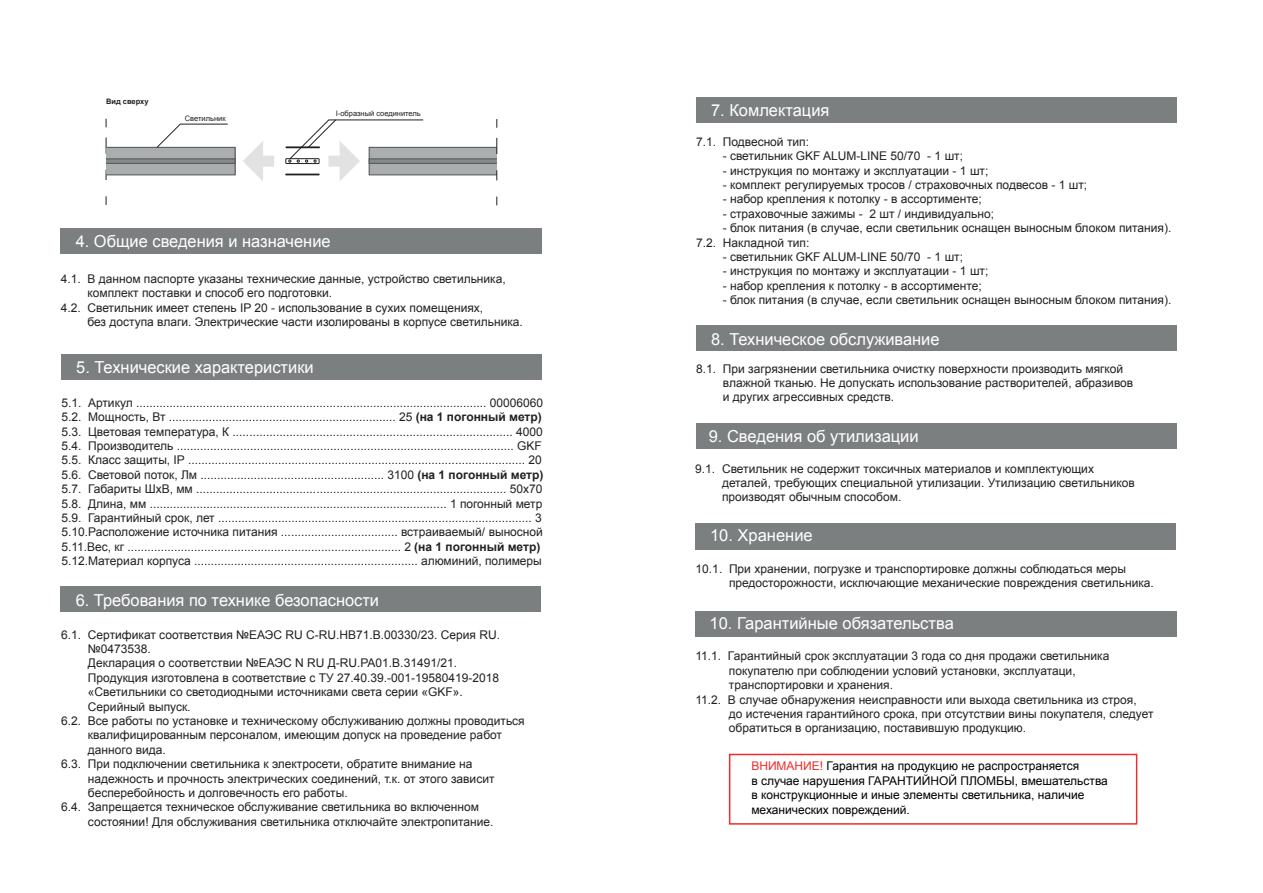
<style>
.page{position:relative;width:1263px;height:893px;background:#fff}
.page>*{position:absolute;margin:0;border:0;box-sizing:border-box;transform-origin:0 0}
.t1{font:16.5px "Arial";color:#fff}
.t2{font:12px/14.4px "Arial";color:#231f20}
.t3{font:12px/14.4px "Arial";color:#000001}
.t4{font:7.5px "Arial";color:#231f20}
.t5{font:700 7.5px "Arial";color:#231f20}
.s1{font-weight:700}
.s2{color:#ee2d2d}
</style>
<div class="page">
<div style="left:61px;top:228px;width:481px;height:26px;background:#7c7f80"></div>
<div style="left:61px;top:354px;width:480px;height:26px;background:#7c7f80"></div>
<div style="left:61px;top:586px;width:480px;height:26px;background:#7c7f80"></div>
<div style="left:696px;top:97px;width:480px;height:26px;background:#7c7f80"></div>
<div style="left:696px;top:325px;width:480px;height:26px;background:#7c7f80"></div>
<div style="left:696px;top:423px;width:480px;height:26px;background:#7c7f80"></div>
<div style="left:695px;top:611px;width:482px;height:25px;background:#7c7f80"></div>
<div style="left:729px;top:754px;width:408px;height:71px;border:2px solid #ee2d2d"></div>
<svg style="left:106px;top:137px;width:1px;height:43px"></svg>
<div style="left:106px;top:147px;width:129px;height:28px;background:#abaeaf;border:1px solid #515455"></div>
<div style="left:369px;top:147px;width:128px;height:28px;background:#abaeaf;border:1px solid #515455"></div>
<div style="left:286px;top:159px;width:33px;height:5px;border:1px solid #231f20"></div>
<div style="left:286px;top:174px;width:33px;height:1px;border:1px solid #231f20"></div>
<svg style="left:106px;top:159px;width:129px;height:5px"></svg>
<div style="left:286px;top:147px;width:33px;height:1px;border:1px solid #231f20"></div>
<svg style="left:423px;top:159px;width:73px;height:5px"></svg>
<svg style="left:496px;top:138px;width:1px;height:43px"></svg>
<svg style="left:289px;top:120px;width:134px;height:61px"></svg>
<svg style="left:243px;top:141px;width:31px;height:40px"></svg>
<div style="left:696px;top:523px;width:480px;height:26px;background:#7c7f80"></div>
<svg style="left:157px;top:124px;width:71px;height:24px"></svg>
<p class="t5" style="left:106px;top:96px;width:44px">Вид сверху</p>
<p class="t4" style="left:185px;top:114px;width:42px">Светильник</p>
<p class="t4" style="left:336px;top:108px;width:87px">I-образный соединитель</p>
<h1 class="t1" style="left:76px;top:231px;width:256px">4. Общие сведения и назначение</h1>
<p class="t2" style="left:61px;top:272px;width:447px">4.1. В данном паспорте указаны технические данные, устройство светильника,</p>
<p class="t2" style="left:87px;top:286px;width:246px">комплект поставки и способ его подготовки.</p>
<p class="t2" style="left:61px;top:300px;width:424px">4.2. Светильник имеет степень IP 20 - использование в сухих помещениях,</p>
<p class="t2" style="left:87px;top:315px;width:437px">без доступа влаги. Электрические части изолированы в корпусе светильника.</p>
<h1 class="t1" style="left:76px;top:357px;width:239px">5. Технические характеристики</h1>
<p class="t2" style="left:61px;top:395px;width:483px">5.1. Артикул ......................................................................................................... 00006060<br>5.2. Мощность, Вт .................................................................... 25 <span class="s1">(на 1 погонный метр)<br></span>5.3. Цветовая температура, К .................................................................................... 4000<br>5.4. Производитель ..................................................................................................... GKF 5.5. Класс защиты, IP ..................................................................................................... 20<br>5.6. Световой поток, Лм ....................................................... 3100 <span class="s1">(на 1 погонный метр)<br></span>5.7. Габариты ШхВ, мм ............................................................................................. 50х70<br>5.8. Длина, мм ......................................................................................... 1 погонный метр 5.9. Гарантийный срок, лет .............................................................................................. 3<br>5.10.Расположение источника питания ................................... встраиваемый/ выносной 5.11.Вес, кг .................................................................................. 2 <span class="s1">(на 1 погонный метр)<br></span>5.12.Материал корпуса ................................................................... алюминий, полимеры</p>
<h1 class="t1" style="left:76px;top:589px;width:305px">6. Требования по технике безопасности</h1>
<p class="t2" style="left:61px;top:627px;width:440px">6.1. Сертификат соответствия №ЕАЭС RU C-RU.HB71.B.00330/23. Серия RU.</p>
<p class="t2" style="left:88px;top:642px;width:64px">№0473538.</p>
<p class="t2" style="left:88px;top:656px;width:371px">Декларация о соответствии №ЕАЭС N RU Д-RU.PA01.B.31491/21.</p>
<p class="t2" style="left:88px;top:671px;width:413px">Продукция изготовлена в соответствие с ТУ 27.40.39.-001-19580419-2018</p>
<p class="t2" style="left:88px;top:685px;width:376px">«Светильники со светодиодными источниками света серии «GKF».</p>
<p class="t2" style="left:88px;top:699px;width:104px">Серийный выпуск.</p>
<p class="t2" style="left:61px;top:714px;width:465px">6.2. Все работы по установке и техническому обслуживанию должны проводиться</p>
<p class="t2" style="left:88px;top:728px;width:416px">квалифицированным персоналом, имеющим допуск на проведение работ</p>
<p class="t2" style="left:88px;top:743px;width:79px">данного вида.</p>
<p class="t2" style="left:61px;top:757px;width:413px">6.3. При подключении светильника к электросети, обратите внимание на</p>
<p class="t2" style="left:88px;top:771px;width:408px">надежность и прочность электрических соединений, т.к. от этого зависит</p>
<p class="t2" style="left:88px;top:786px;width:261px">бесперебойность и долговечность его работы.</p>
<p class="t2" style="left:61px;top:800px;width:419px">6.4. Запрещается техническое обслуживание светильника во включенном</p>
<p class="t2" style="left:88px;top:815px;width:407px">состоянии! Для обслуживания светильника отключайте электропитание.</p>
<h1 class="t1" style="left:711px;top:100px;width:120px">7. Комлектация</h1>
<p class="t2" style="left:696px;top:134px;width:115px">7.1. Подвесной тип:</p>
<p class="t2" style="left:723px;top:149px;width:242px">- светильник GKF ALUM-LINE 50/70 - 1 шт;</p>
<p class="t2" style="left:723px;top:163px;width:267px">- инструкция по монтажу и эксплуатации - 1 шт;</p>
<p class="t2" style="left:723px;top:178px;width:366px">- комплект регулируемых тросов / страховочных подвесов - 1 шт;</p>
<p class="t2" style="left:723px;top:192px;width:261px">- набор крепления к потолку - в ассортименте;</p>
<p class="t2" style="left:723px;top:206px;width:273px">- страховочные зажимы - 2 шт / индивидуально;</p>
<p class="t2" style="left:696px;top:221px;width:477px;text-indent:27px">- блок питания (в случае, если светильник оснащен выносным блоком питания).<br>7.2. Накладной тип:</p>
<p class="t2" style="left:723px;top:250px;width:242px">- светильник GKF ALUM-LINE 50/70 - 1 шт;</p>
<p class="t2" style="left:723px;top:264px;width:267px">- инструкция по монтажу и эксплуатации - 1 шт;</p>
<p class="t2" style="left:723px;top:278px;width:261px">- набор крепления к потолку - в ассортименте;</p>
<p class="t2" style="left:723px;top:293px;width:450px">- блок питания (в случае, если светильник оснащен выносным блоком питания).</p>
<h1 class="t1" style="left:711px;top:328px;width:230px">8. Техническое обслуживание</h1>
<p class="t2" style="left:723px;top:361px;width:412px;text-indent:-27px">8.1. При загрязнении светильника очистку поверхности производить мягкой влажной тканью. Не допускать использование растворителей, абразивов и других агрессивных средств.</p>
<h1 class="t1" style="left:709px;top:426px;width:212px">9. Cведения об утилизации</h1>
<p class="t2" style="left:722px;top:461px;width:414px;text-indent:-27px">9.1. Светильник не содержит токсичных материалов и комплектующих деталей, требующих специальной утилизации. Утилизацию светильников производят обычным способом.</p>
<h1 class="t1" style="left:710px;top:524px;width:104px">10. Хранение</h1>
<p class="t2" style="left:729px;top:561px;width:426px;text-indent:-33px">10.1. При хранении, погрузке и транспортировке должны соблюдаться меры предосторожности, исключающие механические повреждения светильника.</p>
<h1 class="t1" style="left:710px;top:613px;width:246px">10. Гарантийные обязательства</h1>
<p class="t2" style="left:695px;top:649px;width:415px">11.1. Гарантийный срок эксплуатации 3 года со дня продажи светильника</p>
<p class="t2" style="left:729px;top:664px;width:348px">покупателю при соблюдении условий установки, эксплуатаци,</p>
<p class="t2" style="left:729px;top:678px;width:166px">транспортировки и хранения.</p>
<p class="t2" style="left:695px;top:692px;width:443px">11.2. В случае обнаружения неисправности или выхода светильника из строя,</p>
<p class="t2" style="left:729px;top:707px;width:426px">до истечения гарантийного срока, при отсутствии вины покупателя, следует</p>
<p class="t2" style="left:729px;top:721px;width:299px">обратиться в организацию, поставившую продукцию.</p>
<p class="t3" style="left:751px;top:759px;width:358px"><span class="s2">ВНИМАНИЕ!</span> Гарантия на продукцию не распространяется<br>в случае нарушения ГАРАНТИЙНОЙ ПЛОМБЫ, вмешательства в конструкционные и иные элементы светильника, наличие механических повреждений.</p>
</div>
